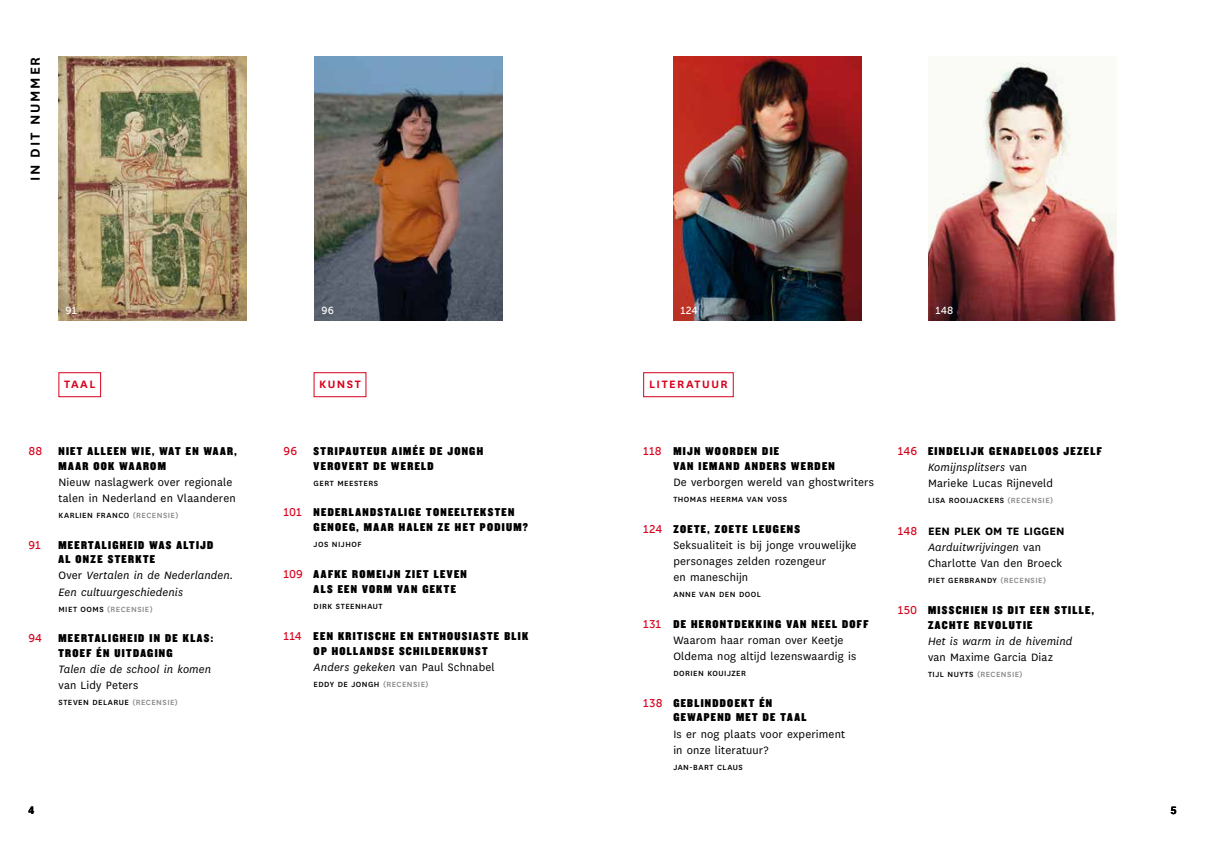
<style>
.page{position:relative;width:1205px;height:851px;background:#fff}
.page>*{position:absolute;margin:0;border:0;box-sizing:border-box;transform-origin:0 0}
.t1{font:600 15.25px "National";letter-spacing:.12em;color:#000}
.t2{font:12.5px/16px "National";letter-spacing:.015em;color:#000}
.t3{font:italic 12.5px/16.1px "National";letter-spacing:.01em;color:#000}
.t4{font:600 12.5px "National";letter-spacing:.12em;color:#d8001c}
.t5{font:11.75px/14.8px "Knockout HTF90 Ultmt Welterwt";letter-spacing:.11em;color:#000}
.t6{font:11.25px "Museo Sans 500";letter-spacing:.02em;color:#d8001c}
.t7{font:700 10.5px "Helvetica LT Std";color:#000}
.t8{font:10.25px "Museo Sans 500";letter-spacing:.015em;color:#fff}
.t9{font:500 8.75px "National";letter-spacing:.055em;color:#000}
.t10{font:500 8.75px "National";letter-spacing:.055em;color:#87888a}
.s1{color:#87888a}
.s2{font-style:normal}
.s3{color:#000}
.s4{font-family:"Museo Sans 500";font-size:11.25px;color:#d8001c}
.s5{font-style:italic}
.s6{font-weight:700}
</style>
<div class="page">
<img style="left:58px;top:57px;width:188px;height:264px">
<img style="left:928px;top:62px;width:188px;height:259px">
<div style="left:643px;top:372px;width:91px;height:25px;border:1px solid #d8001c"></div>
<div style="left:58px;top:372px;width:43px;height:25px;border:1px solid #d8001c"></div>
<div style="left:314px;top:372px;width:52px;height:25px;border:1px solid #d8001c"></div>
<img style="left:673px;top:57px;width:188px;height:264px">
<img style="left:314px;top:57px;width:188px;height:264px">
<p class="t1" style="left:25px;top:181px;width:126px;rotate:-90deg">IN DIT NUMMER</p>
<p class="t8" style="left:66px;top:304px;width:13px">91</p>
<p class="t8" style="left:935px;top:304px;width:19px">148</p>
<p class="t8" style="left:321px;top:304px;width:14px">96</p>
<p class="t8" style="left:680px;top:304px;width:19px">124</p>
<p class="t4" style="left:64px;top:376px;width:33px">TAAL</p>
<p class="t4" style="left:319px;top:376px;width:43px">KUNST</p>
<p class="t4" style="left:649px;top:376px;width:80px">LITERATUUR</p>
<p class="t6" style="left:28px;top:444px;width:15px">88</p>
<p class="t5" style="left:58px;top:443px;width:180px">NIET ALLEEN WIE, WAT EN WAAR,<br>MAAR OOK WAAROM</p>
<p class="t2" style="left:58px;top:473px;width:179px">Nieuw naslagwerk over regionale talen in Nederland en Vlaanderen</p>
<p class="t9" style="left:58px;top:509px;width:121px">KARLIEN FRANCO <span class="s1">(RECENSIE)</span></p>
<p class="t6" style="left:28px;top:538px;width:14px">91</p>
<p class="t5" style="left:58px;top:537px;width:156px">MEERTALIGHEID WAS ALTIJD<br>AL ONZE STERKTE</p>
<p class="t3" style="left:58px;top:567px;width:177px"><span class="s2">Over</span> Vertalen in de Nederlanden.<br>Een cultuurgeschiedenis</p>
<p class="t10" style="left:58px;top:603px;width:96px"><span class="s3">MIET OOMS</span> (RECENSIE)</p>
<p class="t6" style="left:28px;top:632px;width:15px">94</p>
<p class="t5" style="left:58px;top:631px;width:156px">MEERTALIGHEID IN DE KLAS:<br>TROEF ÉN UITDAGING</p>
<p class="t3" style="left:58px;top:661px;width:154px">Talen die de school in komen</p>
<p class="t2" style="left:58px;top:676px;width:81px">van Lidy Peters</p>
<p class="t9" style="left:58px;top:696px;width:121px">STEVEN DELARUE <span class="s1">(RECENSIE)</span></p>
<p class="t6" style="left:283px;top:444px;width:15px">96</p>
<p class="t5" style="left:314px;top:443px;width:171px">STRIPAUTEUR AIMÉE DE JONGH<br>VEROVERT DE WERELD</p>
<p class="t9" style="left:314px;top:477px;width:66px">GERT MEESTERS</p>
<p class="t5" style="left:314px;top:505px;width:216px;text-indent:-30px"><span class="s4">101</span> NEDERLANDSTALIGE TONEELTEKSTEN<br>GENOEG, MAAR HALEN ZE HET PODIUM?</p>
<p class="t9" style="left:314px;top:538px;width:49px">JOS NIJHOF</p>
<p class="t5" style="left:314px;top:567px;width:155px;text-indent:-30px"><span class="s4">109</span> AAFKE ROMEIJN ZIET LEVEN<br>ALS EEN VORM VAN GEKTE</p>
<p class="t9" style="left:314px;top:600px;width:71px">DIRK STEENHAUT</p>
<p class="t5" style="left:314px;top:628px;width:216px;text-indent:-30px"><span class="s4">114</span> EEN KRITISCHE EN ENTHOUSIASTE BLIK<br>OP HOLLANDSE SCHILDERKUNST</p>
<p class="t2" style="left:314px;top:658px;width:183px"><span class="s5">Anders gekeken</span> van Paul Schnabel</p>
<p class="t9" style="left:314px;top:678px;width:116px">EDDY DE JONGH <span class="s1">(RECENSIE)</span></p>
<p class="t5" style="left:673px;top:443px;width:163px;text-indent:-30px"><span class="s4">118</span> MIJN WOORDEN DIE<br>VAN IEMAND ANDERS WERDEN</p>
<p class="t2" style="left:673px;top:473px;width:202px">De verborgen wereld van ghostwriters</p>
<p class="t9" style="left:673px;top:493px;width:115px">THOMAS HEERMA VAN VOSS</p>
<p class="t5" style="left:643px;top:521px;width:158px"><span class="s4">124</span> ZOETE, ZOETE LEUGENS</p>
<p class="t2" style="left:673px;top:536px;width:185px">Seksualiteit is bij jonge vrouwelijke personages zelden rozengeur<br>en maneschijn</p>
<p class="t9" style="left:673px;top:588px;width:89px">ANNE VAN DEN DOOL</p>
<p class="t5" style="left:643px;top:616px;width:227px"><span class="s4">131</span> DE HERONTDEKKING VAN NEEL DOFF</p>
<p class="t2" style="left:673px;top:631px;width:184px">Waarom haar roman over Keetje<br>Oldema nog altijd lezenswaardig is</p>
<p class="t9" style="left:673px;top:667px;width:74px">DORIEN KOUIJZER</p>
<p class="t5" style="left:673px;top:695px;width:134px;text-indent:-30px"><span class="s4">138</span> GEBLINDDOEKT ÉN<br>GEWAPEND MET DE TAAL</p>
<p class="t2" style="left:673px;top:725px;width:173px">Is er nog plaats voor experiment in onze literatuur?</p>
<p class="t9" style="left:673px;top:761px;width:71px">JAN-BART CLAUS</p>
<p class="t5" style="left:898px;top:443px;width:205px"><span class="s4">146</span> EINDELIJK GENADELOOS JEZELF</p>
<p class="t2" style="left:928px;top:458px;width:127px"><span class="s5">Komijnsplitsers</span> van<br>Marieke Lucas Rijneveld</p>
<p class="t9" style="left:928px;top:494px;width:127px">LISA ROOIJACKERS <span class="s1">(RECENSIE)</span></p>
<p class="t2" style="left:928px;top:522px;width:138px;text-indent:-30px"><span class="s4">148</span> <span class="s6">EEN PLEK OM TE LIGGEN<br></span><span class="s5">Aarduitwrijvingen</span> van<br>Charlotte Van den Broeck</p>
<p class="t9" style="left:928px;top:574px;width:119px">PIET GERBRANDY <span class="s1">(RECENSIE)</span></p>
<p class="t5" style="left:928px;top:603px;width:167px;text-indent:-30px"><span class="s4">150</span> MISSCHIEN IS DIT EEN STILLE,<br>ZACHTE REVOLUTIE</p>
<p class="t3" style="left:928px;top:632px;width:146px">Het is warm in de hivemind</p>
<p class="t2" style="left:928px;top:648px;width:126px">van Maxime Garcia Diaz</p>
<p class="t10" style="left:928px;top:668px;width:96px"><span class="s3">TIJL NUYTS</span> (RECENSIE)</p>
<p class="t7" style="left:28px;top:803px;width:7px">4</p>
<p class="t7" style="left:1171px;top:803px;width:7px">5</p>
</div>
